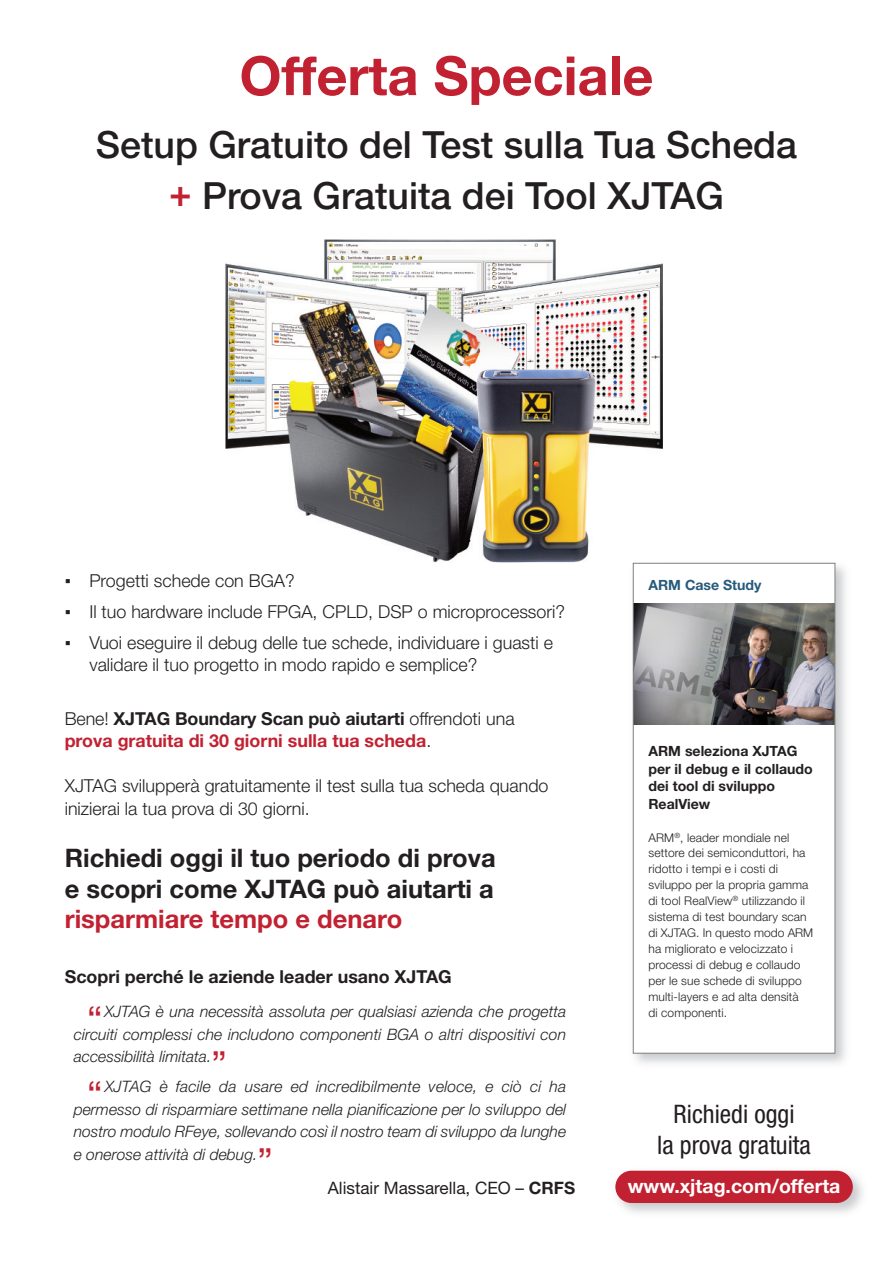
<style>
.page{position:relative;width:893px;height:1263px;background:#fff}
.page>*{position:absolute;margin:0;border:0;box-sizing:border-box;transform-origin:0 0}
.t1{font:700 54px "Helvetica Neue LT";color:#c22131}
.t2{font:500 37.5px/51px "Helvetica Neue";color:#231f20;text-align:center}
.t3{font:36px "Helvetica Neue LT";color:#c22131}
.t4{font:700 25.5px/30.6px "Helvetica Neue LT";color:#231f20}
.t5{font:condensed 25.5px/31.5px "Helvetica Neue";color:#231f20;text-align:center}
.t6{font:700 25.5px "Helvetica Neue LT";color:#c22131}
.t7{font:700 19.5px "Helvetica Neue LT";color:#fff}
.t8{font:300 17.85px/22.5px "Helvetica Neue LT";color:#231f20}
.t9{font:700 17.85px/22.5px "Helvetica Neue LT";color:#c22131}
.t10{font:700 17.85px "Helvetica Neue LT";color:#231f20}
.t11{font:17.1px "Helvetica Neue LT";color:#231f20}
.t12{font:italic 300 15.75px/22.5px "Helvetica Neue LT";color:#231f20;text-align:justify}
.t13{font:700 14.1px/17.5px "Helvetica Neue LT";color:#231f20}
.t14{font:700 14.1px "Helvetica Neue LT";color:#285a7b}
.t15{font:300 12px/15.9px "Helvetica Neue LT";letter-spacing:.01em;color:#231f20}
.s1{color:#c22131}
.s2{font-family:"Arial";font-weight:400}
.s3{font-weight:300;color:#231f20}
.s4{color:#231f20}
.s5{font-weight:700}
</style>
<div class="page">
<img style="left:225px;top:240px;width:438px;height:322px">
<img style="left:618px;top:1170px;width:245px;height:43px">
<div style="left:615px;top:1171px;width:238px;height:32px;background:#c22131;border-radius:16px"></div>
<img style="left:632px;top:562px;width:214px;height:502px">
<img style="left:626px;top:556px;width:37px;height:6px">
<div style="left:633px;top:563px;width:202px;height:490px;background:#fff"></div>
<img style="left:635px;top:603px;width:198px;height:121px">
<div style="left:633px;top:563px;width:202px;height:490px;border:1px solid #808080"></div>
<h1 class="t1" style="left:240px;top:42px;width:415px">Offerta Speciale</h1>
<h2 class="t2" style="left:96px;top:119px;width:702px">Setup Gratuito del Test sulla Tua Scheda <span class="s1">+</span> Prova Gratuita dei Tool XJTAG</h2>
<p class="t8" style="left:65px;top:569px;width:232px"><span class="s2">▪</span> Progetti schede con BGA?</p>
<p class="t8" style="left:65px;top:600px;width:502px"><span class="s2">▪</span> Il tuo hardware include FPGA, CPLD, DSP o microprocessori?</p>
<p class="t8" style="left:89px;top:631px;width:465px;text-indent:-25px"><span class="s2">▪</span> Vuoi eseguire il debug delle tue schede, individuare i guasti e validare il tuo progetto in modo rapido e semplice?</p>
<p class="t9" style="left:65px;top:707px;width:451px"><span class="s3">Bene!</span> <span class="s4">XJTAG Boundary Scan può aiutarti</span> <span class="s3">offrendoti una </span>prova gratuita di 30 giorni sulla tua scheda<span class="s3">.</span></p>
<p class="t8" style="left:65px;top:774px;width:485px">XJTAG svilupperà gratuitamente il test sulla tua scheda quando inizierai la tua prova di 30 giorni.</p>
<h3 class="t4" style="left:65px;top:842px;width:432px">Richiedi oggi il tuo periodo di prova e scopri come XJTAG può aiutarti a</h3>
<h3 class="t6" style="left:65px;top:903px;width:339px">risparmiare tempo e denaro</h3>
<p class="t10" style="left:65px;top:965px;width:389px">Scopri perché le aziende leader usano XJTAG</p>
<h3 class="t3" style="left:87px;top:997px;width:17px">“</h3>
<p class="t12" style="left:74px;top:1001px;width:494px;text-indent:31px">XJTAG è una necessità assoluta per qualsiasi azienda che progetta circuiti complessi che includono componenti BGA o altri dispositivi con accessibilità limitata.</p>
<h3 class="t3" style="left:211px;top:1042px;width:17px">”</h3>
<p class="t12" style="left:74px;top:1076px;width:494px;text-indent:31px">XJTAG è facile da usare ed incredibilmente veloce, e ciò ci ha permesso di risparmiare settimane nella pianificazione per lo sviluppo del nostro modulo RFeye, sollevando così il nostro team di sviluppo da lunghe e onerose attività di debug.</p>
<h3 class="t3" style="left:87px;top:1072px;width:17px">“</h3>
<h3 class="t3" style="left:258px;top:1140px;width:17px">”</h3>
<p class="t11" style="left:328px;top:1177px;width:249px">Alistair Massarella, CEO – <span class="s5">CRFS</span></p>
<p class="t14" style="left:648px;top:576px;width:115px">ARM Case Study</p>
<p class="t13" style="left:648px;top:742px;width:166px">ARM seleziona XJTAG per il debug e il collaudo dei tool di sviluppo<br>RealView</p>
<p class="t15" style="left:648px;top:829px;width:166px">ARM<sup>®</sup>, leader mondiale nel settore dei semiconduttori, ha ridotto i tempi e i costi di sviluppo per la propria gamma di tool RealView<sup>®</sup> utilizzando il sistema di test boundary scan di XJTAG. In questo modo ARM ha migliorato e velocizzato i processi di debug e collaudo per le sue schede di sviluppo multi-layers e ad alta densità<br>di componenti.</p>
<h3 class="t5" style="left:657px;top:1098px;width:155px">Richiedi oggi<br>la prova gratuita</h3>
<p class="t7" style="left:628px;top:1174px;width:214px">www.xjtag.com/offerta</p>
</div>
